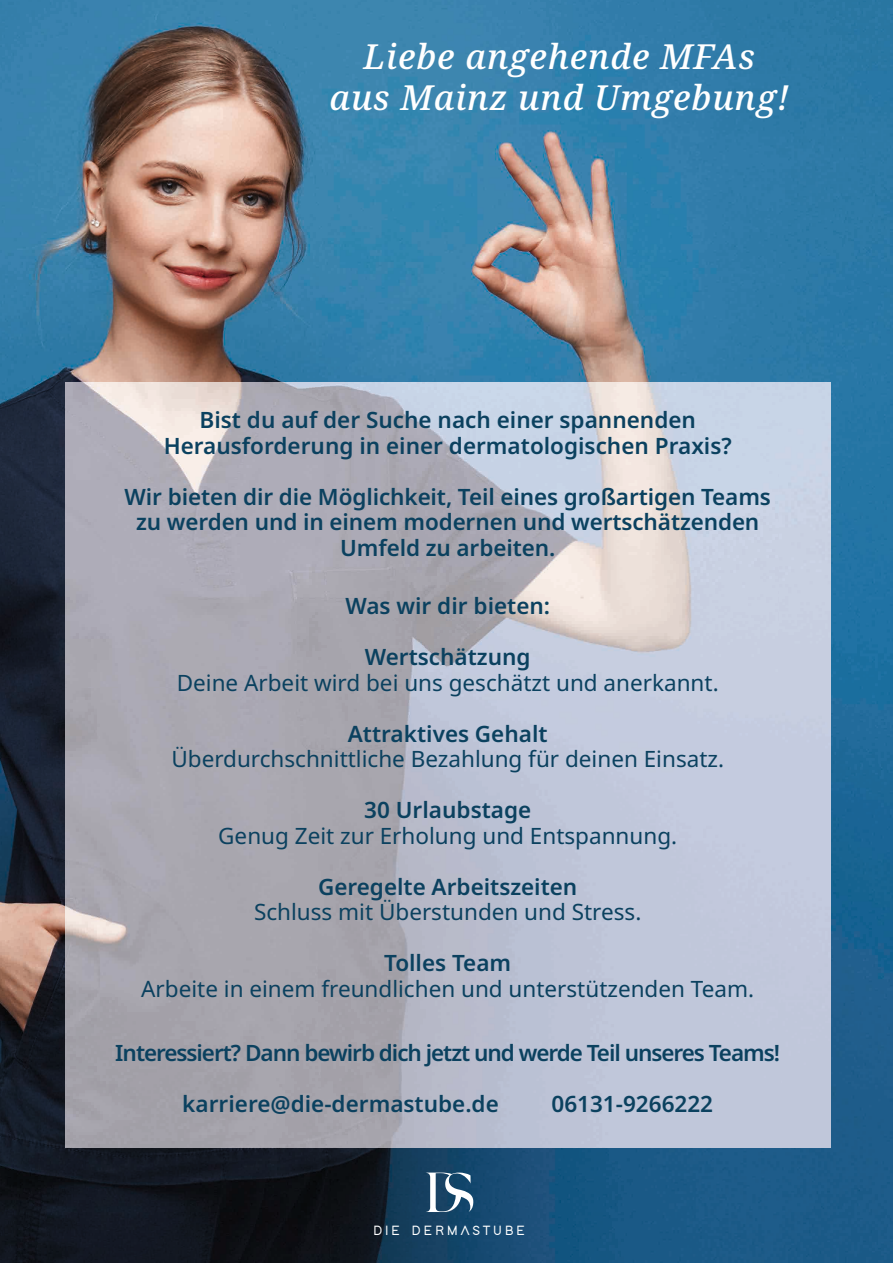
<style>
.page{position:relative;width:893px;height:1263px;background:#fff}
.page>*{position:absolute;margin:0;border:0;box-sizing:border-box;transform-origin:0 0}
.t1{font:italic 500 34.5px/41.4px "Noto Serif";letter-spacing:.025em;color:#fff;text-align:center}
.t2{font:600 22.5px/25.5px "Noto Sans";color:#0b415f;text-align:center}
.t3{font:22.5px "Noto Sans";color:#0b415f}
.t4{font:600 22.5px "Noto Sans";letter-spacing:-.045em;color:#0b415f}
.t5{font:700 13.65px "Adam";letter-spacing:.2em;color:#fff}
</style>
<div class="page">
<img style="left:0;top:0;width:893px;height:1263px">
<svg style="left:425px;top:1172px;width:49px;height:40px"></svg>
<img style="left:65px;top:382px;width:765px;height:766px">
<h1 class="t1" style="left:329px;top:37px;width:461px">Liebe angehende MFAs aus Mainz und Umgebung!</h1>
<p class="t2" style="left:164px;top:408px;width:570px">Bist du auf der Suche nach einer spannenden<br>Herausforderung in einer dermatologischen Praxis?</p>
<p class="t2" style="left:125px;top:484px;width:648px">Wir bieten dir die Möglichkeit, Teil eines großartigen Teams zu werden und in einem modernen und wertschätzenden<br>Umfeld zu arbeiten.</p>
<p class="t2" style="left:345px;top:594px;width:206px">Was wir dir bieten:</p>
<p class="t2" style="left:365px;top:645px;width:167px">Wertschätzung</p>
<p class="t3" style="left:177px;top:667px;width:543px">Deine Arbeit wird bei uns geschätzt und anerkannt.</p>
<p class="t2" style="left:348px;top:721px;width:201px">Attraktives Gehalt</p>
<p class="t3" style="left:171px;top:743px;width:554px">Überdurchschnittliche Bezahlung für deinen Einsatz.</p>
<p class="t2" style="left:364px;top:798px;width:169px">30 Urlaubstage</p>
<p class="t3" style="left:218px;top:820px;width:460px">Genug Zeit zur Erholung und Entspannung.</p>
<p class="t2" style="left:318px;top:874px;width:261px">Geregelte Arbeitszeiten</p>
<p class="t3" style="left:254px;top:896px;width:389px">Schluss mit Überstunden und Stress.</p>
<p class="t2" style="left:384px;top:951px;width:129px">Tolles Team</p>
<p class="t3" style="left:141px;top:973px;width:614px">Arbeite in einem freundlichen und unterstützenden Team.</p>
<p class="t4" style="left:115px;top:1037px;width:666px">Interessiert? Dann bewirb dich jetzt und werde Teil unseres Teams!</p>
<p class="t2" style="left:182px;top:1092px;width:318px">karriere@die-dermastube.de</p>
<p class="t2" style="left:551px;top:1092px;width:163px">06131-9266222</p>
<p class="t5" style="left:373px;top:1224px;width:153px">DIE DERMASTUBE</p>
</div>
